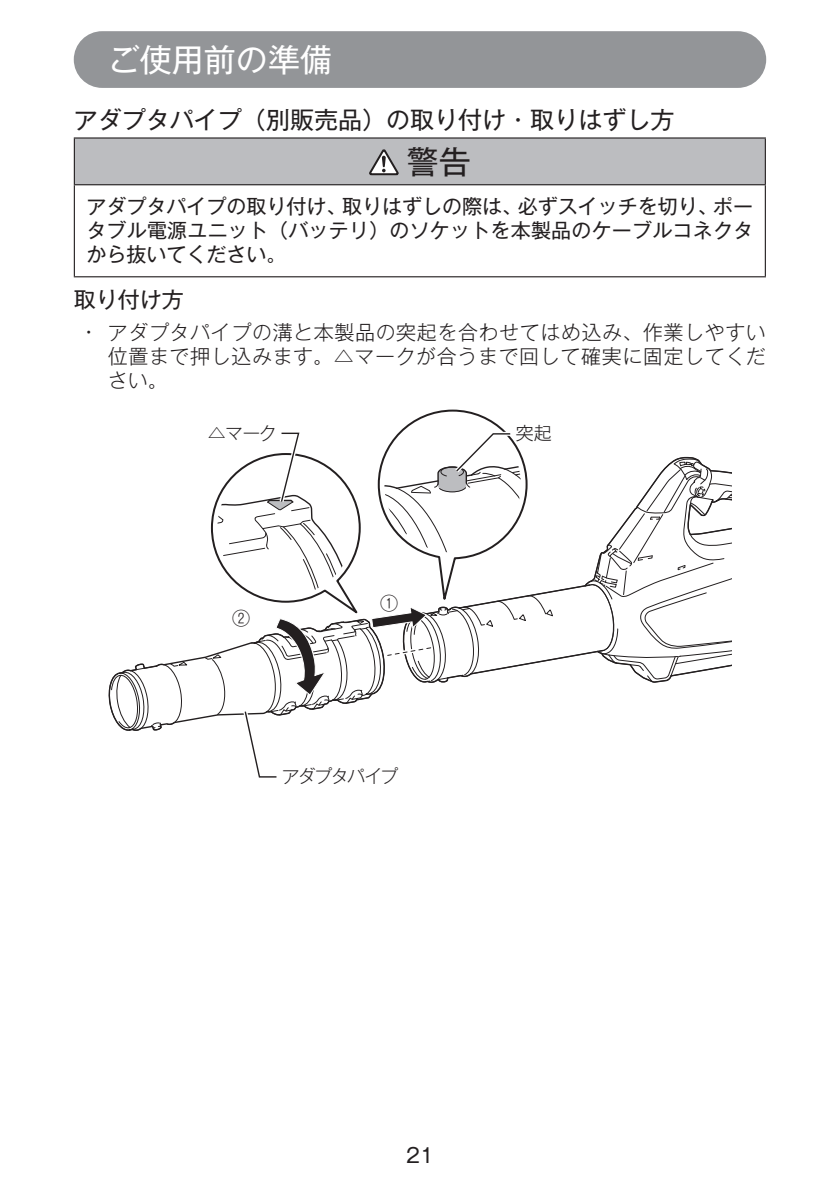
<style>
.page{position:relative;width:840px;height:1191px;background:#fff}
.page>*{position:absolute;margin:0;border:0;box-sizing:border-box;transform-origin:0 0}
.t1{font:32px "Gothic MB101 Pro";color:#fff}
.t2{font:32px "Gothic MB101 Pro";color:#231f20}
.t3{font:24px "Gothic MB101 Pro";color:#231f20}
.t4{font:22px "Gothic MB101 Pro";color:#231f20}
.t5{font:20px/24px "Gothic MB101 Pro";letter-spacing:.01em;color:#231f20;text-align:justify}
.t6{font:300 20px/24px "Gothic MB101 Pro";letter-spacing:.03em;color:#231f20;text-align:justify}
.t7{font:18px "Gothic MB101 Pro Light 90 msp RKSJ H";letter-spacing:-.08em;color:#231f20}
</style>
<div class="page">
<div style="left:74px;top:31px;width:691px;height:57px;background:#939598;border-radius:28px"></div>
<div style="left:74px;top:138px;width:690px;height:47px;background:#bcbdc0"></div>
<hr style="left:74px;top:185px;width:1px;height:91px;background:#231f20">
<hr style="left:764px;top:185px;width:1px;height:91px;background:#231f20">
<hr style="left:74px;top:137px;width:691px;height:2px;background:#231f20">
<hr style="left:74px;top:139px;width:1px;height:45px;background:#231f20">
<hr style="left:764px;top:139px;width:1px;height:45px;background:#231f20">
<hr style="left:74px;top:184px;width:691px;height:1px;background:#231f20">
<hr style="left:74px;top:276px;width:691px;height:1px;background:#231f20">
<svg style="left:369px;top:149px;width:29px;height:26px"></svg>
<svg style="left:402px;top:409px;width:101px;height:20px"></svg>
<svg style="left:108px;top:429px;width:623px;height:349px"></svg>
<h1 class="t1" style="left:108px;top:33px;width:226px">ご使用前の準備</h1>
<p class="t3" style="left:74px;top:100px;width:601px">アダプタパイプ（別販売品）の取り付け・取りはずし方</p>
<h1 class="t2" style="left:406px;top:135px;width:65px">警告</h1>
<p class="t5" style="left:86px;top:192px;width:668px">アダプタパイプの取り付け、取りはずしの際は、必ずスイッチを切り、ポータブル電源ユニット（バッテリ）のソケットを本製品のケーブルコネクタから抜いてください。</p>
<p class="t4" style="left:74px;top:281px;width:111px">取り付け方</p>
<p class="t6" style="left:108px;top:317px;width:659px;text-indent:-23px">• アダプタパイプの溝と本製品の突起を合わせてはめ込み、作業しやすい位置まで押し込みます。△マークが合うまで回して確実に固定してください。</p>
<p class="t7" style="left:207px;top:418px;width:71px">△マーク</p>
<p class="t7" style="left:515px;top:418px;width:37px">突起</p>
<p class="t7" style="left:232px;top:603px;width:19px">②</p>
<p class="t7" style="left:380px;top:588px;width:19px">①</p>
<p class="t7" style="left:281px;top:761px;width:118px">アダプタパイプ</p>
<p class="t5" style="left:406px;top:1140px;width:29px">21</p>
</div>
